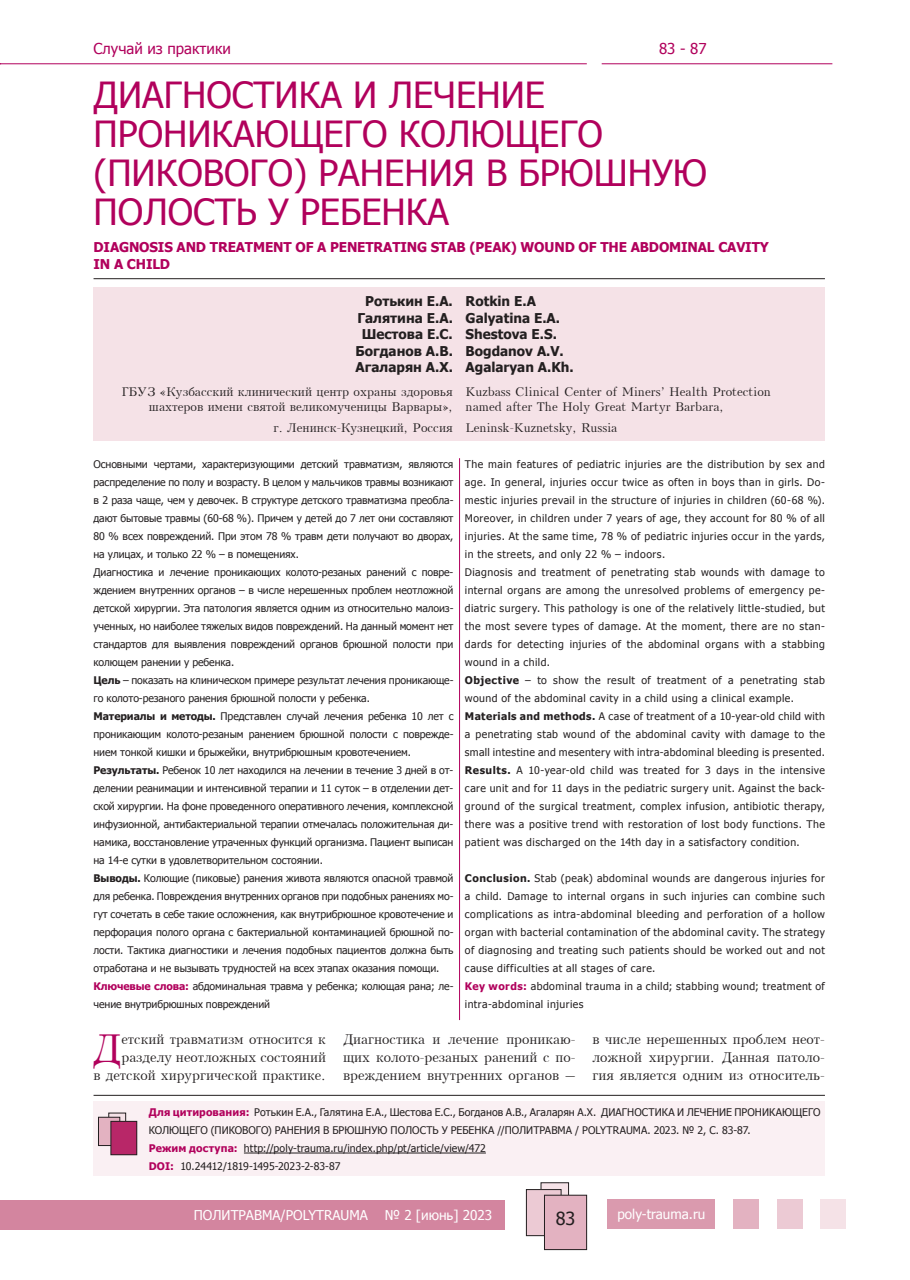
<style>
.page{position:relative;width:910px;height:1280px;background:#fff}
.page>*{position:absolute;margin:0;border:0;box-sizing:border-box;transform-origin:0 0}
.t1{font:38.4px "Kudrashov Plain";color:#b1015c}
.t2{font:36px/39px "Tahoma";color:#b1015c}
.t3{font:18px "Tahoma";color:#231f20}
.t4{font:15px "Tahoma";color:#b1015c}
.t5{font:13.5px/18px "Kudrashov Plain";color:#231f20;text-align:justify}
.t6{font:700 13.5px/16.5px "Tahoma";color:#231f20;text-align:right}
.t7{font:700 13.5px/16.5px "Tahoma";letter-spacing:-.01em;color:#b1015c}
.t8{font:13.5px "Tahoma";color:#fff}
.t9{font:12px/15px "Kudrashov Plain";color:#231f20;text-align:right}
.t10{font:10.5px/18px "Tahoma";letter-spacing:-.01em;color:#231f20}
.t11{font:10.5px/18px "Tahoma";letter-spacing:.04em;color:#231f20}
.s1{font-weight:700}
.s2{font-weight:700;color:#b1015c}
</style>
<div class="page">
<div style="left:607px;top:1198px;width:107px;height:30px;background:#da9aae"></div>
<div style="left:733px;top:1198px;width:26px;height:30px;background:#e3b2c1"></div>
<div style="left:777px;top:1198px;width:26px;height:30px;background:#eccad4"></div>
<div style="left:821px;top:1198px;width:25px;height:30px;background:#f5e2e7"></div>
<div style="left:0;top:1200px;width:505px;height:29px;background:#d3859f"></div>
<div style="left:541px;top:1183px;width:28px;height:36px;background:#f5e2e7"></div>
<div style="left:541px;top:1182px;width:28px;height:37px;border:1px solid #231f20"></div>
<div style="left:526px;top:1189px;width:35px;height:47px;background:#eccad4"></div>
<div style="left:526px;top:1189px;width:35px;height:47px;border:1px solid #231f20"></div>
<div style="left:544px;top:1195px;width:43px;height:54px;background:#e3b2c1"></div>
<div style="left:544px;top:1195px;width:43px;height:55px;border:1px solid #231f20"></div>
<hr style="left:0;top:63px;width:587px;height:1px;background:#b1015c">
<hr style="left:602px;top:63px;width:230px;height:1px;background:#b1015c">
<hr style="left:94px;top:278px;width:731px;height:1px;background:#231f20">
<div style="left:94px;top:287px;width:731px;height:153px;background:#f5e2e7"></div>
<hr style="left:459px;top:458px;width:1px;height:562px;background:#b1015c">
<div style="left:94px;top:1101px;width:731px;height:75px;background:#faf0f3"></div>
<hr style="left:244px;top:1153px;width:242px;height:1px;background:#231f20">
<hr style="left:94px;top:1095px;width:731px;height:1px;background:#231f20">
<svg style="left:111px;top:1115px;width:13px;height:6px"></svg>
<div style="left:109px;top:1113px;width:17px;height:23px;border:1px solid #231f20"></div>
<div style="left:98px;top:1117px;width:22px;height:28px;background:#e3b2c1"></div>
<div style="left:98px;top:1117px;width:22px;height:29px;border:1px solid #231f20"></div>
<div style="left:111px;top:1121px;width:26px;height:34px;background:#b82768"></div>
<div style="left:111px;top:1121px;width:26px;height:34px;border:1px solid #231f20"></div>
<h3 class="t4" style="left:94px;top:38px;width:139px">Случай из практики</h3>
<h3 class="t4" style="left:659px;top:38px;width:49px">83 - 87</h3>
<h2 class="t2" style="left:94px;top:74px;width:615px">ДИАГНОСТИКА И ЛЕЧЕНИЕ<br>ПРОНИКАЮЩЕГО КОЛЮЩЕГО (ПИКОВОГО) РАНЕНИЯ В БРЮШНУЮ<br>ПОЛОСТЬ У РЕБЕНКА</h2>
<p class="t7" style="left:94px;top:238px;width:677px">DIAGNOSIS AND TREATMENT OF A PENETRATING STAB (PEAK) WOUND OF THE ABDOMINAL CAVITY<br>IN A CHILD</p>
<p class="t6" style="left:356px;top:292px;width:99px">Ротькин Е.А.<br>Галятина Е.А.<br>Шестова Е.С.<br>Богданов А.В.<br>Агаларян А.Х.</p>
<p class="t9" style="left:121px;top:384px;width:333px">ГБУЗ «Кузбасский клинический центр охраны здоровья шахтеров имени святой великомученицы Варвары»,</p>
<p class="t9" style="left:273px;top:420px;width:181px">г. Ленинск-Кузнецкий, Россия</p>
<p class="t6" style="left:466px;top:292px;width:110px;text-align:left">Rotkin E.A<br>Galyatina E.A.<br>Shestova E.S.<br>Bogdanov A.V.<br>Agalaryan A.Kh.</p>
<p class="t9" style="left:466px;top:384px;width:307px;text-align:left">Kuzbass Clinical Center of Miners' Health Protection named after The Holy Great Martyr Barbara,</p>
<p class="t9" style="left:466px;top:420px;width:153px">Leninsk-Kuznetsky, Russia</p>
<p class="t10" style="left:94px;top:455px;width:362px">Основными чертами, характеризующими детский травматизм, являются распределение по полу и возрасту. В целом у мальчиков травмы возникают в 2 раза чаще, чем у девочек. В структуре детского травматизма преобла&shy;дают бытовые травмы (60-68 %). Причем у детей до 7 лет они составляют 80 % всех повреждений. При этом 78 % травм дети получают во дворах, на улицах, и только 22 % – в помещениях.<br>Диагностика и лечение проникающих колото-резаных ранений с повре&shy;ждением внутренних органов – в числе нерешенных проблем неотложной детской хирургии. Эта патология является одним из относительно малоиз&shy;ученных, но наиболее тяжелых видов повреждений. На данный момент нет стандартов для выявления повреждений органов брюшной полости при колющем ранении у ребенка.<br><span class="s1">Цель</span> – показать на клиническом примере результат лечения проникающе&shy;го колото-резаного ранения брюшной полости у ребенка.<br><span class="s1">Материалы и методы.</span> Представлен случай лечения ребенка 10 лет с проникающим колото-резаным ранением брюшной полости с поврежде&shy;нием тонкой кишки и брыжейки, внутрибрюшным кровотечением.<br><span class="s1">Результаты.</span> Ребенок 10 лет находился на лечении в течение 3 дней в от&shy;делении реанимации и интенсивной терапии и 11 суток – в отделении дет&shy;ской хирургии. На фоне проведенного оперативного лечения, комплексной инфузионной, антибактериальной терапии отмечалась положительная ди&shy;намика, восстановление утраченных функций организма. Пациент выписан на 14-е сутки в удовлетворительном состоянии.<br><span class="s1">Выводы.</span> Колющие (пиковые) ранения живота являются опасной травмой для ребенка. Повреждения внутренних органов при подобных ранениях мо&shy;гут сочетать в себе такие осложнения, как внутрибрюшное кровотечение и перфорация полого органа с бактериальной контаминацией брюшной по&shy;лости. Тактика диагностики и лечения подобных пациентов должна быть отработана и не вызывать трудностей на всех этапах оказания помощи.<br><span class="s2">Ключевые слова:</span> абдоминальная травма у ребенка; колющая рана; ле&shy;чение внутрибрюшных повреждений</p>
<p class="t11" style="left:465px;top:455px;width:362px">The main features of pediatric injuries are the distribution by sex and age. In general, injuries occur twice as often in boys than in girls. Do&shy;mestic injuries prevail in the structure of injuries in children (60-68 %).<br>Moreover, in children under 7 years of age, they account for 80 % of all injuries. At the same time, 78 % of pediatric injuries occur in the yards, in the streets, and only 22 % – indoors.<br>Diagnosis and treatment of penetrating stab wounds with damage to internal organs are among the unresolved problems of emergency pe&shy;diatric surgery. This pathology is one of the relatively little-studied, but the most severe types of damage. At the moment, there are no stan&shy;dards for detecting injuries of the abdominal organs with a stabbing wound in a child.<br><span class="s1">Objective</span> – to show the result of treatment of a penetrating stab wound of the abdominal cavity in a child using a clinical example.<br><span class="s1">Materials and methods.</span> A case of treatment of a 10-year-old child with a penetrating stab wound of the abdominal cavity with damage to the small intestine and mesentery with intra-abdominal bleeding is presented.<br><span class="s1">Results.</span> A 10-year-old child was treated for 3 days in the intensive care unit and for 11 days in the pediatric surgery unit. Against the back&shy;ground of the surgical treatment, complex infusion, antibiotic therapy, there was a positive trend with restoration of lost body functions. The patient was discharged on the 14th day in a satisfactory condition.</p>
<p class="t11" style="left:465px;top:869px;width:362px"><span class="s1">Conclusion.</span> Stab (peak) abdominal wounds are dangerous injuries for a child. Damage to internal organs in such injuries can combine such complications as intra-abdominal bleeding and perforation of a hollow organ with bacterial contamination of the abdominal cavity. The strategy of diagnosing and treating such patients should be worked out and not cause difficulties at all stages of care.<br><span class="s2">Key words:</span> abdominal trauma in a child; stabbing wound; treatment of intra-abdominal injuries</p>
<p class="t5" style="left:94px;top:1030px;width:234px;text-align:right">етский травматизм относится к разделу неотложных состояний<br>в детской хирургической практике.</p>
<p class="t5" style="left:343px;top:1030px;width:234px">Диагностика и лечение проникаю&shy;щих колото-резаных ранений с по&shy;вреждением внутренних органов –</p>
<p class="t5" style="left:592px;top:1030px;width:234px">в числе нерешенных проблем неот&shy;ложной хирургии. Данная патоло&shy;гия является одним из относитель-</p>
<h1 class="t1" style="left:92px;top:1026px;width:31px">Д</h1>
<p class="t10" style="left:149px;top:1103px;width:673px"><span class="s2">Для цитирования:</span> Ротькин Е.А., Галятина Е.А., Шестова Е.С., Богданов А.В., Агаларян А.Х. ДИАГНОСТИКА И ЛЕЧЕНИЕ ПРОНИКАЮЩЕГО КОЛЮЩЕГО (ПИКОВОГО) РАНЕНИЯ В БРЮШНУЮ ПОЛОСТЬ У РЕБЕНКА //ПОЛИТРАВМА / POLYTRAUMA. 2023. № 2, С. 83-87.<br><span class="s2">Режим доступа:</span> http://poly-trauma.ru/index.php/pt/article/view/472<br><span class="s2">DOI:</span> 10.24412/1819-1495-2023-2-83-87</p>
<p class="t8" style="left:194px;top:1206px;width:176px">ПОЛИТРАВМА/POLYTRAUMA</p>
<p class="t8" style="left:385px;top:1206px;width:109px">№ 2 [июнь] 2023</p>
<h3 class="t3" style="left:556px;top:1206px;width:21px">83</h3>
<p class="t8" style="left:617px;top:1205px;width:89px">poly-trauma.ru</p>
</div>
